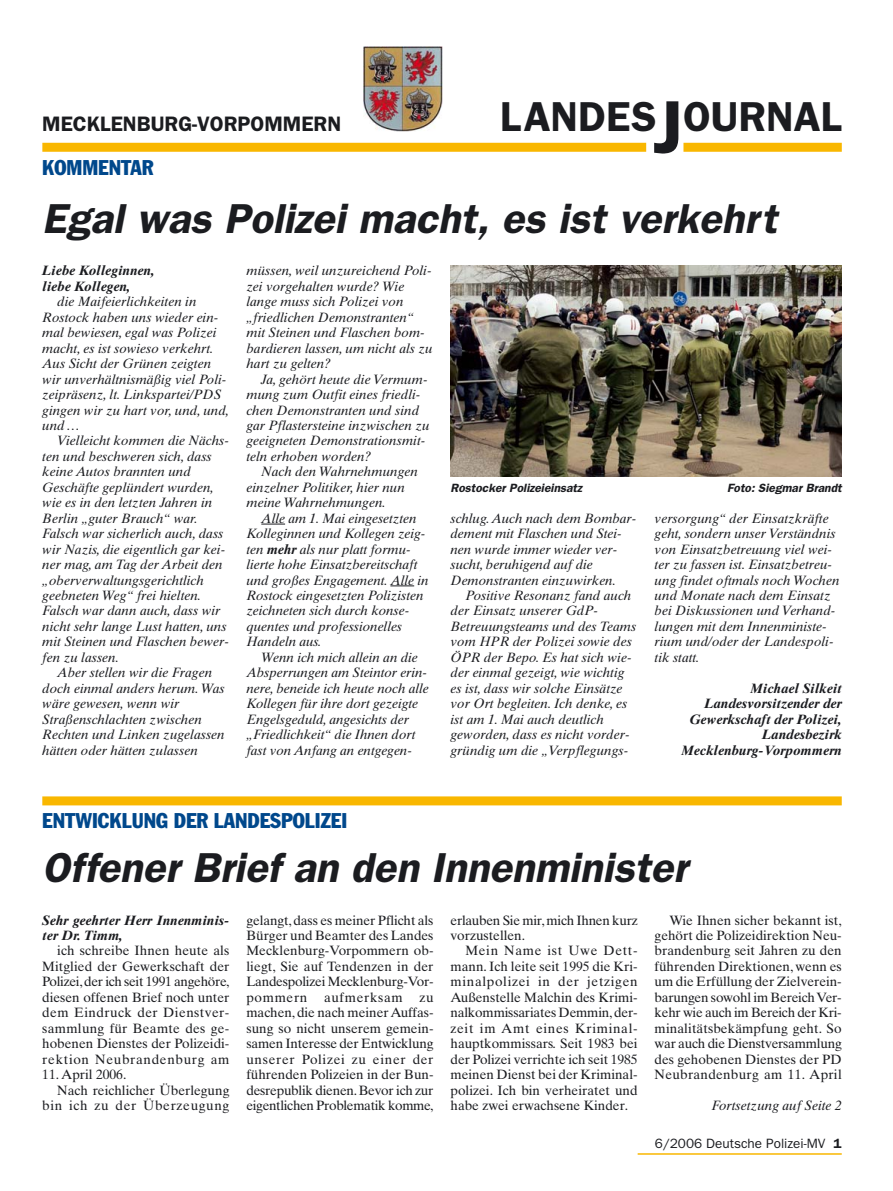
<style>
.page{position:relative;width:893px;height:1191px;background:#fff}
.page>*{position:absolute;margin:0;border:0;box-sizing:border-box;transform-origin:0 0}
.t1{font:italic 600 42px "Franklin Gothic";color:#1b1c20}
.t2{font:600 42px "Franklin Gothic";color:#1b1c20}
.t3{font:condensed 21px "Franklin Gothic";color:#00488c}
.t4{font:600 21px "Franklin Gothic";color:#1b1c20}
.t5{font:italic 13.5px/15.5px "Times Ten";color:#1b1c20}
.t6{font:13.5px/15.5px "Times Ten";color:#1b1c20;text-align:justify}
.t7{font:italic 700 13.5px/15.5px "Times Ten";color:#1b1c20}
.t8{font:13.5px/15.5px "Times Ten";letter-spacing:-.02em;color:#1b1c20}
.t9{font:13.5px "Franklin Gothic";color:#1b1c20}
.t10{font:13.5px "Times Ten";letter-spacing:.05em;color:#1b1c20}
.t11{font:italic 600 12px "Franklin Gothic";color:#1b1c20}
.s1{font-size:75px}
.s2{font-weight:700}
.s3{font-weight:600}
</style>
<div class="page">
<svg style="left:261px;top:524px;width:24px;height:1px"></svg>
<svg style="left:390px;top:585px;width:24px;height:1px"></svg>
<hr style="left:638px;top:1153px;width:204px;height:1px;background:#f9b700">
<div style="left:683px;top:143px;width:159px;height:9px;background:#f9b700"></div>
<div style="left:42px;top:143px;width:604px;height:9px;background:#f9b700"></div>
<img style="left:363px;top:46px;width:80px;height:85px">
<img style="left:451px;top:266px;width:391px;height:210px">
<div style="left:42px;top:796px;width:800px;height:9px;background:#f9b700"></div>
<h2 class="t4" style="left:42px;top:117px;width:300px">MECKLENBURG-VORPOMMERN</h2>
<h2 class="t3" style="left:42px;top:160px;width:113px">KOMMENTAR</h2>
<h1 class="t2" style="left:500px;top:102px;width:343px">LANDES<span class="s1">J</span>OURNAL</h1>
<h1 class="t1" style="left:42px;top:204px;width:743px">Egal was Polizei macht, es ist verkehrt</h1>
<p class="t7" style="left:42px;top:264px;width:114px">Liebe Kolleginnen, liebe Kollegen,</p>
<p class="t5" style="left:42px;top:295px;width:188px;text-indent:15px">die Maifeierlichkeiten in<br>Rostock haben uns wieder ein&shy;mal bewiesen, egal was Polizei macht, es ist sowieso verkehrt.<br>Aus Sicht der Grünen zeigten wir unverhältnismäßig viel Poli&shy;zeipräsenz, lt. Linkspartei/PDS gingen wir zu hart vor, und, und, und …</p>
<p class="t5" style="left:42px;top:434px;width:188px;text-indent:15px">Vielleicht kommen die Nächs&shy;ten und beschweren sich, dass keine Autos brannten und<br>Geschäfte geplündert wurden, wie es in den letzten Jahren in<br>Berlin „guter Brauch“ war.<br>Falsch war sicherlich auch, dass wir Nazis, die eigentlich gar kei&shy;ner mag, am Tag der Arbeit den „oberverwaltungsgerichtlich geebneten Weg“ frei hielten.<br>Falsch war dann auch, dass wir nicht sehr lange Lust hatten, uns mit Steinen und Flaschen bewer&shy;fen zu lassen.</p>
<p class="t5" style="left:42px;top:666px;width:184px;text-indent:15px">Aber stellen wir die Fragen doch einmal anders herum. Was wäre gewesen, wenn wir<br>Straßenschlachten zwischen<br>Rechten und Linken zugelassen hätten oder hätten zulassen</p>
<p class="t5" style="left:246px;top:264px;width:188px">müssen, weil unzureichend Poli&shy;zei vorgehalten wurde? Wie lange muss sich Polizei von „friedlichen Demonstranten“ mit Steinen und Flaschen bom&shy;bardieren lassen, um nicht als zu hart zu gelten?</p>
<p class="t5" style="left:246px;top:372px;width:185px;text-indent:15px">Ja, gehört heute die Vermum&shy;mung zum Outfit eines friedli&shy;chen Demonstranten und sind gar Pflastersteine inzwischen zu geeigneten Demonstrationsmit&shy;teln erhoben worden?</p>
<p class="t5" style="left:246px;top:465px;width:173px;text-indent:15px">Nach den Wahrnehmungen einzelner Politiker, hier nun meine Wahrnehmungen.</p>
<p class="t5" style="left:246px;top:512px;width:184px;text-indent:15px">Alle am 1. Mai eingesetzten<br>Kolleginnen und Kollegen zeig&shy;ten <span class="s2">mehr</span> als nur platt formu&shy;lierte hohe Einsatzbereitschaft und großes Engagement. Alle in<br>Rostock eingesetzten Polizisten zeichneten sich durch konse&shy;quentes und professionelles<br>Handeln aus.</p>
<p class="t5" style="left:246px;top:651px;width:184px;text-indent:15px">Wenn ich mich allein an die<br>Absperrungen am Steintor erin&shy;nere, beneide ich heute noch alle<br>Kollegen für ihre dort gezeigte<br>Engelsgeduld, angesichts der „Friedlichkeit“ die Ihnen dort fast von Anfang an entgegen-</p>
<p class="t11" style="left:451px;top:483px;width:135px">Rostocker Polizeieinsatz</p>
<p class="t11" style="left:727px;top:483px;width:118px">Foto: Siegmar Brandt</p>
<p class="t5" style="left:451px;top:512px;width:187px">schlug. Auch nach dem Bombar&shy;dement mit Flaschen und Stei&shy;nen wurde immer wieder ver&shy;sucht, beruhigend auf die<br>Demonstranten einzuwirken.</p>
<p class="t5" style="left:451px;top:589px;width:187px;text-indent:15px">Positive Resonanz fand auch der Einsatz unserer GdP-<br>Betreuungsteams und des Teams vom HPR der Polizei sowie des<br>ÖPR der Bepo. Es hat sich wie&shy;der einmal gezeigt, wie wichtig es ist, dass wir solche Einsätze vor Ort begleiten. Ich denke, es ist am 1. Mai auch deutlich geworden, dass es nicht vorder&shy;gründig um die „Verpflegungs-</p>
<p class="t5" style="left:655px;top:512px;width:186px">versorgung“ der Einsatzkräfte geht, sondern unser Verständnis von Einsatzbetreuung viel wei&shy;ter zu fassen ist. Einsatzbetreu&shy;ung findet oftmals noch Wochen und Monate nach dem Einsatz bei Diskussionen und Verhand&shy;lungen mit dem Innenministe&shy;rium und/oder der Landespoli&shy;tik statt.</p>
<p class="t7" style="left:681px;top:681px;width:162px;text-align:right">Michael Silkeit<br>Landesvorsitzender der<br>Gewerkschaft der Polizei,<br>Landesbezirk<br>Mecklenburg-Vorpommern</p>
<h2 class="t3" style="left:42px;top:813px;width:306px">ENTWICKLUNG DER LANDESPOLIZEI</h2>
<h1 class="t1" style="left:42px;top:853px;width:654px">Offener Brief an den Innenminister</h1>
<p class="t7" style="left:42px;top:913px;width:189px">Sehr geehrter Herr Innenminis&shy;ter Dr. Timm,</p>
<p class="t6" style="left:42px;top:944px;width:189px;text-indent:15px">ich schreibe Ihnen heute als Mitglied der Gewerkschaft der Polizei,der ich seit 1991 angehöre, diesen offenen Brief noch unter dem Eindruck der Dienstver&shy;sammlung für Beamte des ge&shy;hobenen Dienstes der Polizeidi&shy;rektion Neubrandenburg am</p>
<p class="t6" style="left:42px;top:1068px;width:86px">11. April 2006.</p>
<p class="t6" style="left:57px;top:1083px;width:174px">Nach reichlicher Überlegung</p>
<p class="t10" style="left:42px;top:1100px;width:189px">bin ich zu der Überzeugung</p>
<p class="t6" style="left:246px;top:913px;width:189px">gelangt, dass es meiner Pflicht als Bürger und Beamter des Landes Mecklenburg-Vorpommern ob&shy;liegt, Sie auf Tendenzen in der Landespolizei Mecklenburg-Vor&shy;pommern aufmerksam zu machen, die nach meiner Auffas&shy;sung so nicht unserem gemein&shy;samen Interesse der Entwicklung unserer Polizei zu einer der führenden Polizeien in der Bun&shy;desrepublik dienen.Bevor ich zur eigentlichen Problematik komme,</p>
<p class="t8" style="left:451px;top:913px;width:189px">erlauben Sie mir,mich Ihnen kurz vorzustellen.</p>
<p class="t6" style="left:451px;top:944px;width:189px;text-indent:15px">Mein Name ist Uwe Dett&shy;mann. Ich leite seit 1995 die Kri&shy;minalpolizei in der jetzigen Außenstelle Malchin des Krimi&shy;nalkommissariates Demmin,der&shy;zeit im Amt eines Kriminal&shy;hauptkommissars. Seit 1983 bei der Polizei verrichte ich seit 1985 meinen Dienst bei der Kriminal&shy;polizei. Ich bin verheiratet und habe zwei erwachsene Kinder.</p>
<p class="t6" style="left:655px;top:913px;width:189px;text-indent:15px">Wie Ihnen sicher bekannt ist, gehört die Polizeidirektion Neu&shy;brandenburg seit Jahren zu den führenden Direktionen, wenn es um die Erfüllung der Zielverein&shy;barungen sowohl im Bereich Ver&shy;kehr wie auch im Bereich der Kri&shy;minalitätsbekämpfung geht. So war auch die Dienstversammlung des gehobenen Dienstes der PD Neubrandenburg am 11. April</p>
<p class="t5" style="left:712px;top:1099px;width:132px">Fortsetzung auf Seite 2</p>
<p class="t9" style="left:655px;top:1138px;width:188px">6/2006 Deutsche Polizei-MV <span class="s3">1</span></p>
</div>
